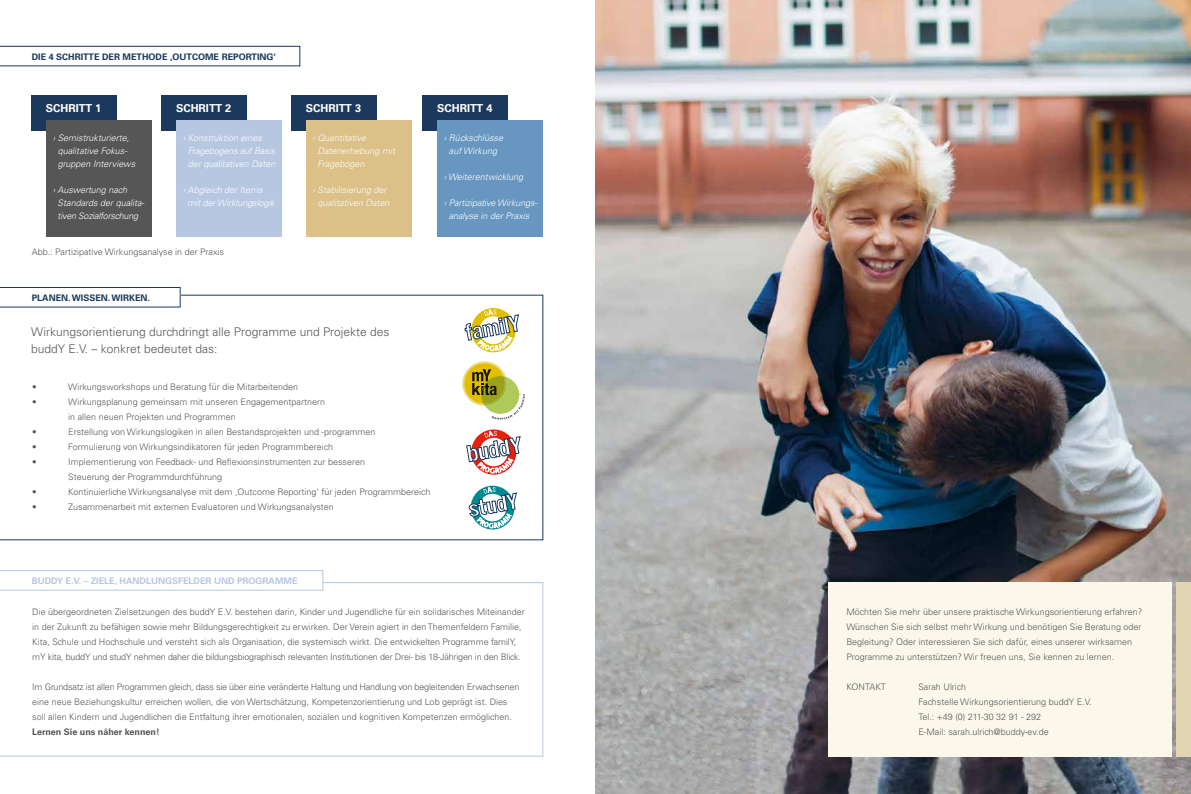
<style>
.page{position:relative;width:1191px;height:794px;background:#fff}
.page>*{position:absolute;margin:0;border:0;box-sizing:border-box;transform-origin:0 0}
.t1{font:300 12px/17px "Univers CE";color:#565656}
.t2{font:700 11px "Univers CE";color:#fff}
.t3{font:300 9px/15px "Univers CE";color:#565656}
.t4{font:italic 300 9px/13px "Univers";color:#fff}
.t5{font:700 9px "Univers LT Std";color:#1b395c}
.t6{font:700 9px "Univers LT Std";color:#b8c7e1}
.t7{font:700 9px "Univers CE";color:#565656}
</style>
<div class="page">
<img style="left:595px;top:0;width:596px;height:794px">
<div style="left:291px;top:95px;width:85px;height:36px;background:#1b395c"></div>
<div style="left:306px;top:120px;width:106px;height:116px;background:#dbc088"></div>
<div style="left:422px;top:95px;width:86px;height:36px;background:#1b395c"></div>
<div style="left:437px;top:120px;width:106px;height:116px;background:#6797c0"></div>
<div style="left:828px;top:582px;width:343px;height:174px;background:#fbf8eb"></div>
<div style="left:1176px;top:582px;width:15px;height:174px;background:#e1d5b2"></div>
<svg style="left:0;top:295px;width:543px;height:245px"></svg>
<svg style="left:0;top:582px;width:543px;height:174px"></svg>
<div style="left:31px;top:95px;width:86px;height:36px;background:#1b395c"></div>
<svg style="left:0;top:46px;width:300px;height:20px"></svg>
<div style="left:46px;top:120px;width:106px;height:116px;background:#565656"></div>
<div style="left:161px;top:95px;width:86px;height:36px;background:#1b395c"></div>
<div style="left:176px;top:120px;width:106px;height:116px;background:#b8c7e1"></div>
<svg style="left:0;top:287px;width:180px;height:20px"></svg>
<svg style="left:0;top:570px;width:323px;height:20px"></svg>
<p class="t5" style="left:32px;top:52px;width:246px">DIE 4 SCHRITTE DER METHODE ‚OUTCOME REPORTING‘</p>
<p class="t2" style="left:46px;top:101px;width:57px">Schritt 1</p>
<p class="t4" style="left:58px;top:132px;width:79px;text-indent:-5px">› Semistrukturierte, qualitative Fokus&shy;gruppen Interviews</p>
<p class="t4" style="left:58px;top:184px;width:88px;text-indent:-5px">› Auswertung nach<br>Standards der qualita&shy;tiven Sozialforschung</p>
<p class="t2" style="left:176px;top:101px;width:57px">Schritt 2</p>
<p class="t4" style="left:188px;top:132px;width:89px;text-indent:-5px">› Konstruktion eines<br>Fragebogens auf Basis der qualitativen Daten</p>
<p class="t4" style="left:188px;top:184px;width:89px;text-indent:-5px">› Abgleich der Items mit der Wirklungslogik</p>
<p class="t3" style="left:32px;top:244px;width:194px">Abb.: Partizipative Wirkungsanalyse in der Praxis</p>
<p class="t5" style="left:32px;top:292px;width:120px">PLANEN. WISSEN. WIRKEN.</p>
<p class="t2" style="left:306px;top:101px;width:57px">Schritt 3</p>
<p class="t4" style="left:317px;top:132px;width:79px;text-indent:-5px">› Quantitative<br>Datenerhebung mit<br>Fragebogen</p>
<p class="t4" style="left:312px;top:184px;width:79px;text-align:center">› Stabilisierung der qualitativen Daten</p>
<h1 class="t1" style="left:31px;top:323px;width:360px">Wirkungsorientierung durchdringt alle Programme und Projekte des buddY E.V. – konkret bedeutet das:</h1>
<p class="t2" style="left:437px;top:101px;width:57px">Schritt 4</p>
<p class="t4" style="left:444px;top:132px;width:61px;text-align:center">› Rückschlüsse auf Wirkung</p>
<p class="t4" style="left:444px;top:171px;width:81px">› Weiterentwicklung</p>
<p class="t4" style="left:444px;top:197px;width:95px;text-align:center">› Partizipative Wirkungs&shy;analyse in der Praxis</p>
<p class="t3" style="left:32px;top:379px;width:6px">•</p>
<p class="t3" style="left:68px;top:379px;width:231px">Wirkungsworkshops und Beratung für die Mitarbeitenden</p>
<p class="t3" style="left:32px;top:394px;width:6px">•</p>
<p class="t3" style="left:68px;top:394px;width:258px">Wirkungsplanung gemeinsam mit unseren Engagementpartnern in allen neuen Projekten und Programmen</p>
<p class="t3" style="left:32px;top:425px;width:6px">•</p>
<p class="t3" style="left:68px;top:425px;width:309px">Erstellung von Wirkungslogiken in allen Bestandsprojekten und -programmen</p>
<p class="t3" style="left:32px;top:440px;width:6px">•</p>
<p class="t3" style="left:68px;top:440px;width:266px">Formulierung von Wirkungsindikatoren für jeden Programmbereich</p>
<p class="t3" style="left:32px;top:455px;width:6px">•</p>
<p class="t3" style="left:68px;top:455px;width:298px">Implementierung von Feedback- und Reflexionsinstrumenten zur besseren<br>Steuerung der Programmdurchführung</p>
<p class="t3" style="left:32px;top:485px;width:6px">•</p>
<p class="t3" style="left:68px;top:485px;width:363px">Kontinuierliche Wirkungsanalyse mit dem ‚Outcome Reporting‘ für jeden Programmbereich</p>
<p class="t3" style="left:32px;top:500px;width:6px">•</p>
<p class="t3" style="left:68px;top:500px;width:267px">Zusammenarbeit mit externen Evaluatoren und Wirkungsanalysten</p>
<p class="t6" style="left:32px;top:575px;width:14px">BUDD</p>
<p class="t6" style="left:57px;top:575px;width:220px">Y E.V. – ZIELE, HANDLU NGSFELDER U ND PROGRAMM</p>
<p class="t6" style="left:292px;top:575px;width:7px">E</p>
<p class="t3" style="left:32px;top:604px;width:494px">Die übergeordneten Zielsetzungen des buddY E.V. bestehen darin, Kinder und Jugendliche für ein solidarisches Miteinander in der Zukunft zu befähigen sowie mehr Bildungsgerechtigkeit zu erwirken. Der Verein agiert in den Themenfeldern Familie, Kita, Schule und Hochschule und versteht sich als Organisation, die systemisch wirkt. Die entwickelten Programme familY, mY kita, buddY und studY nehmen daher die bildungsbiographisch relevanten Institutionen der Drei- bis 18-Jährigen in den Blick.</p>
<p class="t3" style="left:32px;top:680px;width:489px">Im Grundsatz ist allen Programmen gleich, dass sie über eine veränderte Haltung und Handlung von begleitenden Erwachsenen eine neue Beziehungskultur erreichen wollen, die von Wertschätzung, Kompetenzorientierung und Lob geprägt ist. Dies soll allen Kindern und Jugendlichen die Entfaltung ihrer emotionalen, sozialen und kognitiven Kompetenzen ermöglichen.</p>
<p class="t7" style="left:32px;top:727px;width:129px">Lernen Sie uns näher kennen!</p>
<p class="t3" style="left:846px;top:604px;width:297px">Möchten Sie mehr über unsere praktische Wirkungsorientierung erfahren?<br>Wünschen Sie sich selbst mehr Wirkung und benötigen Sie Beratung oder Begleitung? Oder interessieren Sie sich dafür, eines unserer wirksamen Programme zu unterstützen? Wir freuen uns, Sie kennen zu lernen.</p>
<p class="t3" style="left:846px;top:679px;width:11px">Kontakt</p>
<p class="t3" style="left:918px;top:679px;width:174px">Sarah Ulrich<br>Fachstelle Wirkungsorientierung buddY E.V.<br>Tel.: +49 (0) 211-30 32 91 - 292<br>E-Mail: sarah.ulrich@buddy-ev.de</p>
</div>
